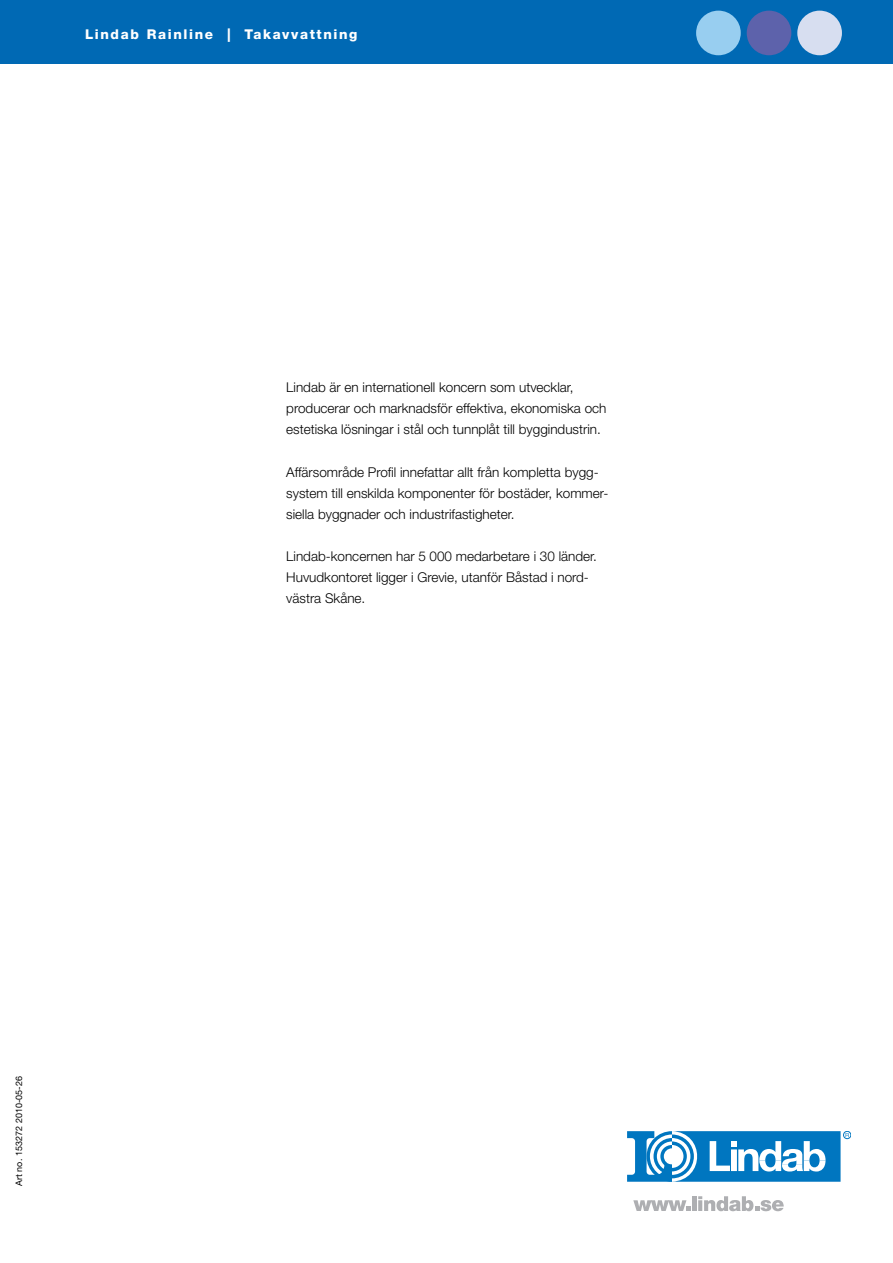
<style>
.page{position:relative;width:893px;height:1263px;background:#fff}
.page>*{position:absolute;margin:0;border:0;box-sizing:border-box;transform-origin:0 0}
.t1{font:300 13.5px/21px "Helvetica Neue LT Pro";color:#000}
.t2{font:800 13.5px "Helvetica Neue LT Pro";letter-spacing:.12em;color:#fff}
.t3{font:9px "Helvetica Neue LT Pro";color:#000}
</style>
<div class="page">
<div style="left:0;top:0;width:893px;height:64px;background:#0069b4"></div>
<div style="left:696px;top:11px;width:45px;height:44px;background:#98cef0;border-radius:50%"></div>
<div style="left:747px;top:11px;width:44px;height:44px;background:#5d62ab;border-radius:50%"></div>
<div style="left:797px;top:11px;width:45px;height:44px;background:#d7def0;border-radius:50%"></div>
<div style="left:843px;top:1131px;width:8px;height:8px;border:1px solid #0076c0;border-radius:50%"></div>
<svg style="left:627px;top:1131px;width:222px;height:51px"></svg>
<svg style="left:633px;top:1200px;width:57px;height:11px"></svg>
<hr style="left:692px;top:1196px;width:4px;height:15px;background:#aeafb2">
<svg style="left:698px;top:1196px;width:86px;height:15px"></svg>
<p class="t2" style="left:85px;top:27px;width:274px">Lindab Rainline | Takavvattning</p>
<p class="t1" style="left:286px;top:377px;width:322px">Lindab är en internationell koncern som utvecklar, producerar och marknadsför effektiva, ekonomiska och estetiska lösningar i stål och tunnplåt till byggindustrin.</p>
<p class="t1" style="left:286px;top:461px;width:324px">Affärsområde Profil innefattar allt från kompletta bygg&shy;system till enskilda komponenter för bostäder, kommer&shy;siella byggnader och industrifastigheter.</p>
<p class="t1" style="left:286px;top:545px;width:312px">Lindab-koncernen har 5 000 medarbetare i 30 länder.<br>Huvudkontoret ligger i Grevie, utanför Båstad i nord&shy;västra Skåne.</p>
<p class="t3" style="left:14px;top:1186px;width:111px;rotate:-90deg">Art no. 153272 2010-05-26</p>
</div>
